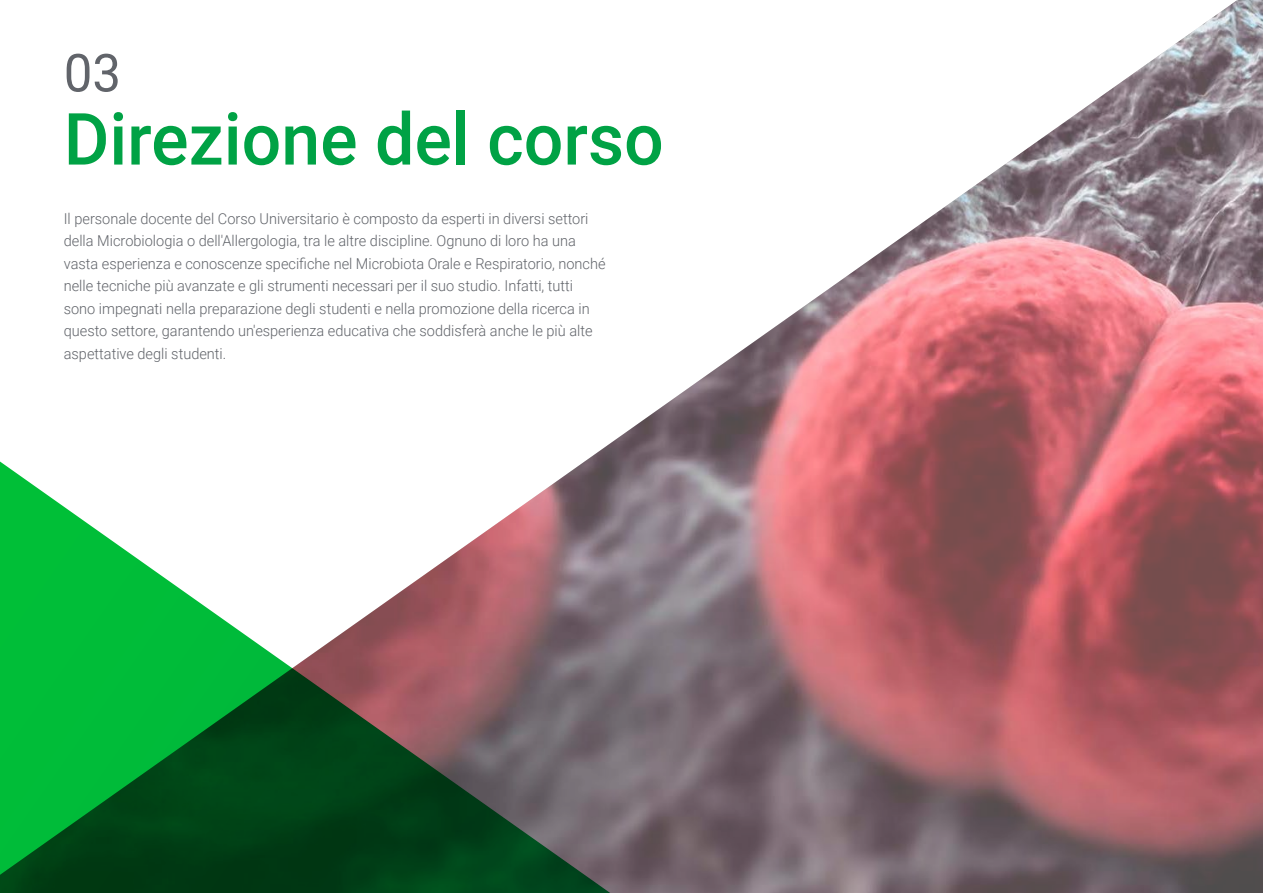
<style>
.page{position:relative;width:1263px;height:893px;background:#fff}
.page>*{position:absolute;margin:0;border:0;box-sizing:border-box;transform-origin:0 0}
.t1{font:500 72px "Roboto";color:#00a245}
.t2{font:52.5px "Roboto";color:#61646a}
.t3{font:300 15px/22.5px "Roboto";color:#61646a}
</style>
<div class="page">
<img style="left:606px;top:0;width:657px;height:893px">
<svg style="left:0;top:446px;width:640px;height:447px"></svg>
<h2 class="t2" style="left:64px;top:36px;width:59px">03</h2>
<h1 class="t1" style="left:64px;top:89px;width:601px">Direzione del corso</h1>
<p class="t3" style="left:64px;top:207px;width:543px">Il personale docente del Corso Universitario è composto da esperti in diversi settori della Microbiologia o dell'Allergologia, tra le altre discipline. Ognuno di loro ha una vasta esperienza e conoscenze specifiche nel Microbiota Orale e Respiratorio, nonché nelle tecniche più avanzate e gli strumenti necessari per il suo studio. Infatti, tutti sono impegnati nella preparazione degli studenti e nella promozione della ricerca in questo settore, garantendo un'esperienza educativa che soddisferà anche le più alte aspettative degli studenti.</p>
</div>
